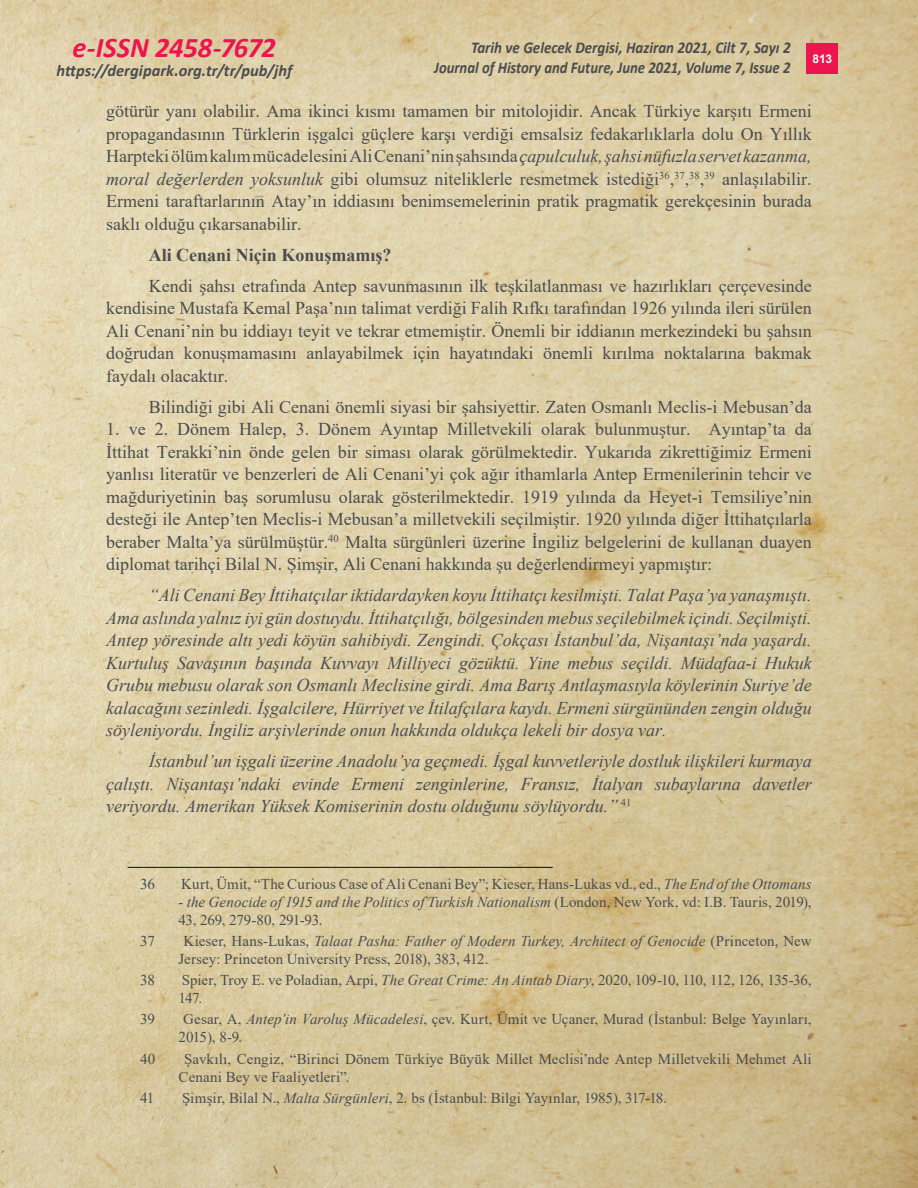
<style>
.page{position:relative;width:918px;height:1188px;background:#fff}
.page>*{position:absolute;margin:0;border:0;box-sizing:border-box;transform-origin:0 0}
.t1{font:italic 700 28.5px "Calibri";letter-spacing:-.005em;color:#ed154d}
.ANA_METİN_STİLİ_TEK{font:18px/22.5px "Times New Roman";color:#4b4c4d;text-align:justify}
.ANA_METİN_STİLİ_TEK-2{font:italic 18px/22.5px "Times New Roman";color:#4b4c4d;text-align:justify}
.ANA_METİN_STİLİ_TEK-3{font:700 18px "Times New Roman";color:#4b4c4d}
.t2{font:italic 700 16.5px "Calibri";color:#4b4c4d;scale:.89 1}
.t3{font:italic 700 16.5px "Calibri";color:#4b4c4d;scale:.91 1}
.t4{font:italic 700 16.5px "Calibri";color:#4b4c4d}
.Body_text_normal_foo{font:15px/18px "Times New Roman";letter-spacing:.005em;color:#4b4c4d}
.Body_text_normal_foo-2{font:15px/18px "Times New Roman";letter-spacing:-.015em;color:#4b4c4d}
.t5{font:700 12px "Arial";color:#fff}
.s1{font-style:italic}
</style>
<div class="page">
<img style="left:0;top:0;width:918px;height:1188px">
<div style="left:807px;top:43px;width:31px;height:30px;background:#ed154d"></div>
<hr style="left:128px;top:867px;width:425px;height:1px;background:#231f20">
<h1 class="t1" style="left:73px;top:27px;width:205px">e-ISSN 2458-7672</h1>
<p class="t3" style="left:471px;top:36px;width:353px">Tarih ve Gelecek Dergisi, Haziran 2021, Cilt 7, Sayı 2</p>
<p class="t4" style="left:56px;top:59px;width:237px">https://dergipark.org.tr/tr/pub/jhf</p>
<p class="t2" style="left:434px;top:56px;width:402px">Journal of History and Future, June 2021, Volume 7, Issue 2</p>
<p class="t5" style="left:813px;top:50px;width:21px">813</p>
<p class="ANA_METİN_STİLİ_TEK" style="left:106px;top:99px;width:707px">götürür yanı olabilir. Ama ikinci kısmı tamamen bir mitolojidir. Ancak Türkiye karşıtı Ermeni propagandasının Türklerin işgalci güçlere karşı verdiği emsalsiz fedakarlıklarla dolu On Yıllık Harpteki ölüm kalım mücadelesini Ali Cenani’nin şahsında <span class="s1">çapulculuk, şahsi nüfuzla servet kazanma, moral değerlerden yoksunluk</span> gibi olumsuz niteliklerle resmetmek istediği<sup>36</sup>,<sup>37</sup>,<sup>38</sup>,<sup>39</sup> anlaşılabilir.<br>Ermeni taraftarlarının Atay’ın iddiasını benimsemelerinin pratik pragmatik gerekçesinin burada saklı olduğu çıkarsanabilir.</p>
<p class="ANA_METİN_STİLİ_TEK-3" style="left:149px;top:242px;width:244px">Ali Cenani Niçin Konuşmamış?</p>
<p class="ANA_METİN_STİLİ_TEK" style="left:106px;top:274px;width:707px;text-indent:43px">Kendi şahsı etrafında Antep savunmasının ilk teşkilatlanması ve hazırlıkları çerçevesinde kendisine Mustafa Kemal Paşa’nın talimat verdiği Falih Rıfkı tarafından 1926 yılında ileri sürülen Ali Cenani’nin bu iddiayı teyit ve tekrar etmemiştir. Önemli bir iddianın merkezindeki bu şahsın doğrudan konuşmamasını anlayabilmek için hayatındaki önemli kırılma noktalarına bakmak faydalı olacaktır.</p>
<p class="ANA_METİN_STİLİ_TEK" style="left:149px;top:395px;width:664px">Bilindiği gibi Ali Cenani önemli siyasi bir şahsiyettir. Zaten Osmanlı Meclis-i Mebusan’da</p>
<p class="ANA_METİN_STİLİ_TEK" style="left:106px;top:417px;width:707px">1. ve 2. Dönem Halep, 3. Dönem Ayıntap Milletvekili olarak bulunmuştur. Ayıntap’ta da İttihat Terakki’nin önde gelen bir siması olarak görülmektedir. Yukarıda zikrettiğimiz Ermeni yanlısı literatür ve benzerleri de Ali Cenani’yi çok ağır ithamlarla Antep Ermenilerinin tehcir ve mağduriyetinin baş sorumlusu olarak gösterilmektedir. 1919 yılında da Heyet-i Temsiliye’nin desteği ile Antep’ten Meclis-i Mebusan’a milletvekili seçilmiştir. 1920 yılında diğer İttihatçılarla beraber Malta’ya sürülmüştür.<sup>40</sup> Malta sürgünleri üzerine İngiliz belgelerini de kullanan duayen diplomat tarihçi Bilal N. Şimşir, Ali Cenani hakkında şu değerlendirmeyi yapmıştır:</p>
<p class="ANA_METİN_STİLİ_TEK-2" style="left:106px;top:584px;width:707px;text-indent:43px">“Ali Cenani Bey İttihatçılar iktidardayken koyu İttihatçı kesilmişti. Talat Paşa’ya yanaşmıştı.<br>Ama aslında yalnız iyi gün dostuydu. İttihatçılığı, bölgesinden mebus seçilebilmek içindi. Seçilmişti.<br>Antep yöresinde altı yedi köyün sahibiydi. Zengindi. Çokçası İstanbul’da, Nişantaşı’nda yaşardı.<br>Kurtuluş Savaşının başında Kuvvayı Milliyeci gözüktü. Yine mebus seçildi. Müdafaa-i Hukuk Grubu mebusu olarak son Osmanlı Meclisine girdi. Ama Barış Antlaşmasıyla köylerinin Suriye’de kalacağını sezinledi. İşgalcilere, Hürriyet ve İtilafçılara kaydı. Ermeni sürgününden zengin olduğu söyleniyordu. İngiliz arşivlerinde onun hakkında oldukça lekeli bir dosya var.</p>
<p class="ANA_METİN_STİLİ_TEK-2" style="left:106px;top:750px;width:707px;text-indent:43px">İstanbul’un işgali üzerine Anadolu’ya geçmedi. İşgal kuvvetleriyle dostluk ilişkileri kurmaya çalıştı. Nişantaşı’ndaki evinde Ermeni zenginlerine, Fransız, İtalyan subaylarına davetler veriyordu. Amerikan Yüksek Komiserinin dostu olduğunu söylüyordu.” <sup>41</sup></p>
<p class="Body_text_normal_foo" style="left:140px;top:874px;width:16px">36</p>
<p class="Body_text_normal_foo" style="left:181px;top:874px;width:632px">Kurt, Ümit, “The Curious Case of Ali Cenani Bey”; Kieser, Hans-Lukas vd., ed., <span class="s1">The End of the Ottomans</span></p>
<p class="Body_text_normal_foo-2" style="left:179px;top:892px;width:635px"><span class="s1">- the Genocide of 1915 and the Politics of Turkish Nationalism</span> (London, New York, vd: I.B. Tauris, 2019),<br>43, 269, 279-80, 291-93.</p>
<p class="Body_text_normal_foo" style="left:140px;top:931px;width:16px">37</p>
<p class="Body_text_normal_foo" style="left:179px;top:931px;width:635px;text-indent:5px">Kieser, Hans-Lukas, <span class="s1">Talaat Pasha: Father of Modern Turkey, Architect of Genocide</span> (Princeton, New<br>Jersey: Princeton University Press, 2018), 383, 412.</p>
<p class="Body_text_normal_foo" style="left:140px;top:971px;width:16px">38</p>
<p class="Body_text_normal_foo" style="left:179px;top:971px;width:635px">Spier, Troy E. ve Poladian, Arpi, <span class="s1">The Great Crime: An Aintab Diary</span>, 2020, 109-10, 110, 112, 126, 135-36,<br>147.</p>
<p class="Body_text_normal_foo" style="left:140px;top:1010px;width:16px">39</p>
<p class="Body_text_normal_foo" style="left:179px;top:1010px;width:635px;text-indent:5px">Gesar, A, <span class="s1">Antep’in Varoluş Mücadelesi</span>, çev. Kurt, Ümit ve Uçaner, Murad (İstanbul: Belge Yayınları,<br>2015), 8-9.</p>
<p class="Body_text_normal_foo" style="left:140px;top:1049px;width:17px">40</p>
<p class="Body_text_normal_foo" style="left:179px;top:1049px;width:635px;text-indent:6px">Şavkılı, Cengiz, “Birinci Dönem Türkiye Büyük Millet Meclisi’nde Antep Milletvekili Mehmet Ali<br>Cenani Bey ve Faaliyetleri”.</p>
<p class="Body_text_normal_foo" style="left:140px;top:1088px;width:16px">41</p>
<p class="Body_text_normal_foo" style="left:182px;top:1088px;width:486px">Şimşir, Bilal N., <span class="s1">Malta Sürgünleri</span>, 2. bs (İstanbul: Bilgi Yayınlar, 1985), 317-18.</p>
</div>
